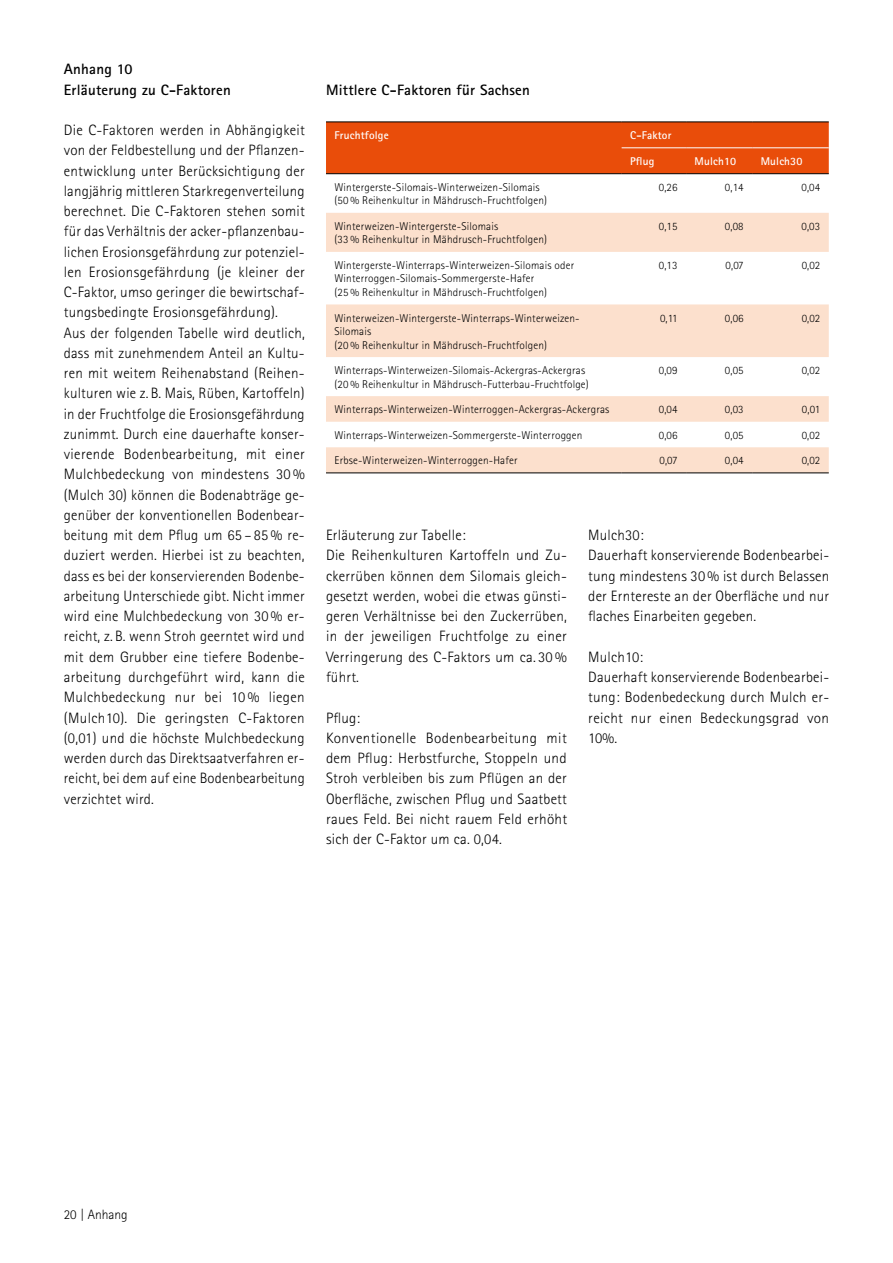
<style>
.page{position:relative;width:893px;height:1263px;background:#fff}
.page>*{position:absolute;margin:0;border:0;box-sizing:border-box;transform-origin:0 0}
.P-Fliesstext{font:300 15px/20.2px "Rotis Sans Serif";letter-spacing:.015em;color:#000;text-align:justify}
.t1{font:700 15px/20.2px "Rotis Sans Serif";letter-spacing:.015em;color:#000}
.t2{font:300 13.5px "Rotis Sans Serif";color:#000}
.TD-Tabellentext{font:300 11.25px/13.5px "Rotis Sans Serif";letter-spacing:.015em;color:#000}
.TH-Tabellenkopf{font:700 11.25px "Rotis Sans Serif";letter-spacing:.015em;color:#fff}
</style>
<div class="page">
<div style="left:326px;top:123px;width:503px;height:50px;background:#e94d0a"></div>
<svg style="left:326px;top:213px;width:503px;height:259px;fill:#fce0cd"></svg>
<hr style="left:326px;top:122px;width:296px;height:1px;background:#000">
<hr style="left:326px;top:173px;width:296px;height:1px;background:#000">
<hr style="left:622px;top:122px;width:64px;height:1px;background:#000">
<hr style="left:686px;top:122px;width:66px;height:1px;background:#000">
<hr style="left:752px;top:122px;width:77px;height:1px;background:#000">
<hr style="left:622px;top:147px;width:64px;height:1px;background:#fff">
<hr style="left:686px;top:147px;width:66px;height:1px;background:#fff">
<hr style="left:752px;top:147px;width:77px;height:1px;background:#fff">
<hr style="left:622px;top:173px;width:64px;height:1px;background:#000">
<hr style="left:686px;top:173px;width:66px;height:1px;background:#000">
<hr style="left:752px;top:173px;width:77px;height:1px;background:#000">
<hr style="left:326px;top:472px;width:296px;height:1px;background:#000">
<hr style="left:622px;top:472px;width:64px;height:1px;background:#000">
<hr style="left:686px;top:472px;width:66px;height:1px;background:#000">
<hr style="left:752px;top:472px;width:77px;height:1px;background:#000">
<h3 class="t1" style="left:64px;top:59px;width:169px">Anhang 10<br>Erläuterung zu C-Faktoren</h3>
<p class="P-Fliesstext" style="left:64px;top:120px;width:243px">Die C-Faktoren werden in Abhängigkeit von der Feldbestellung und der Pflanzen&shy;entwicklung unter Berücksichtigung der langjährig mittleren Starkregenverteilung berechnet. Die C-Faktoren stehen somit für das Verhältnis der acker-pflanzenbau&shy;lichen Erosionsgefährdung zur potenziel&shy;len Erosionsgefährdung (je kleiner der C-Faktor, umso geringer die bewirtschaf&shy;tungsbedingte Erosionsgefährdung).</p>
<p class="P-Fliesstext" style="left:64px;top:322px;width:243px;text-align:left">Aus der folgenden Tabelle wird deutlich, dass mit zunehmendem Anteil an Kultu&shy;ren mit weitem Reihenabstand (Reihen&shy;kulturen wie z. B. Mais, Rüben, Kartoffeln) in der Fruchtfolge die Erosionsgefährdung zunimmt. Durch eine dauerhafte konser&shy;vierende Bodenbearbeitung, mit einer Mulchbedeckung von mindestens 30 % (Mulch 30) können die Bodenabträge ge&shy;genüber der konventionellen Bodenbear&shy;beitung mit dem Pflug um 65 – 85 % re&shy;duziert werden. Hierbei ist zu beachten, dass es bei der konservierenden Bodenbe&shy;arbeitung Unterschiede gibt. Nicht immer wird eine Mulchbedeckung von 30% er&shy;reicht, z. B. wenn Stroh geerntet wird und mit dem Grubber eine tiefere Bodenbe&shy;arbeitung durchgeführt wird, kann die Mulchbedeckung nur bei 10 % liegen (Mulch10). Die geringsten C-Faktoren (0,01) und die höchste Mulchbedeckung werden durch das Direktsaatverfahren er&shy;reicht, bei dem auf eine Bodenbearbeitung verzichtet wird.</p>
<h3 class="t1" style="left:326px;top:79px;width:205px">Mittlere C-Faktoren für Sachsen</h3>
<p class="TH-Tabellenkopf" style="left:334px;top:128px;width:56px">Fruchtfolge</p>
<p class="TH-Tabellenkopf" style="left:630px;top:128px;width:43px">C-Faktor</p>
<p class="TH-Tabellenkopf" style="left:630px;top:154px;width:26px">Pflug</p>
<p class="TH-Tabellenkopf" style="left:695px;top:154px;width:43px">Mulch10</p>
<p class="TH-Tabellenkopf" style="left:761px;top:154px;width:43px">Mulch30</p>
<p class="TD-Tabellentext" style="left:334px;top:180px;width:214px">Wintergerste-Silomais-Winterweizen-Silomais (50% Reihenkultur in Mähdrusch-Fruchtfolgen)</p>
<p class="TD-Tabellentext" style="left:659px;top:180px;width:20px">0,26</p>
<p class="TD-Tabellentext" style="left:725px;top:180px;width:20px">0,14</p>
<p class="TD-Tabellentext" style="left:801px;top:180px;width:20px">0,04</p>
<p class="TD-Tabellentext" style="left:334px;top:219px;width:214px">Winterweizen-Wintergerste-Silomais<br>(33% Reihenkultur in Mähdrusch-Fruchtfolgen)</p>
<p class="TD-Tabellentext" style="left:659px;top:219px;width:20px">0,15</p>
<p class="TD-Tabellentext" style="left:725px;top:219px;width:20px">0,08</p>
<p class="TD-Tabellentext" style="left:801px;top:219px;width:20px">0,03</p>
<p class="TD-Tabellentext" style="left:334px;top:258px;width:241px">Wintergerste-Winterraps-Winterweizen-Silomais oder<br>Winterroggen-Silomais-Sommergerste-Hafer<br>(25% Reihenkultur in Mähdrusch-Fruchtfolgen)</p>
<p class="TD-Tabellentext" style="left:659px;top:258px;width:20px">0,13</p>
<p class="TD-Tabellentext" style="left:725px;top:258px;width:20px">0,07</p>
<p class="TD-Tabellentext" style="left:802px;top:258px;width:20px">0,02</p>
<p class="TD-Tabellentext" style="left:334px;top:311px;width:247px">Winterweizen-Wintergerste-Winterraps-Winterweizen-<br>Silomais<br>(20% Reihenkultur in Mähdrusch-Fruchtfolgen)</p>
<p class="TD-Tabellentext" style="left:660px;top:311px;width:19px">0,11</p>
<p class="TD-Tabellentext" style="left:725px;top:311px;width:20px">0,06</p>
<p class="TD-Tabellentext" style="left:802px;top:311px;width:20px">0,02</p>
<p class="TD-Tabellentext" style="left:334px;top:364px;width:256px">Winterraps-Winterweizen-Silomais-Ackergras-Ackergras (20% Reihenkultur in Mähdrusch-Futterbau-Fruchtfolge)</p>
<p class="TD-Tabellentext" style="left:659px;top:364px;width:20px">0,09</p>
<p class="TD-Tabellentext" style="left:725px;top:364px;width:20px">0,05</p>
<p class="TD-Tabellentext" style="left:802px;top:364px;width:20px">0,02</p>
<p class="TD-Tabellentext" style="left:334px;top:403px;width:276px">Winterraps-Winterweizen-Winterroggen-Ackergras-Ackergras</p>
<p class="TD-Tabellentext" style="left:659px;top:403px;width:20px">0,04</p>
<p class="TD-Tabellentext" style="left:725px;top:403px;width:20px">0,03</p>
<p class="TD-Tabellentext" style="left:802px;top:403px;width:20px">0,01</p>
<p class="TD-Tabellentext" style="left:334px;top:428px;width:249px">Winterraps-Winterweizen-Sommergerste-Winterroggen</p>
<p class="TD-Tabellentext" style="left:659px;top:428px;width:20px">0,06</p>
<p class="TD-Tabellentext" style="left:725px;top:428px;width:20px">0,05</p>
<p class="TD-Tabellentext" style="left:802px;top:428px;width:20px">0,02</p>
<p class="TD-Tabellentext" style="left:334px;top:454px;width:185px">Erbse-Winterweizen-Winterroggen-Hafer</p>
<p class="TD-Tabellentext" style="left:659px;top:454px;width:20px">0,07</p>
<p class="TD-Tabellentext" style="left:725px;top:454px;width:20px">0,04</p>
<p class="TD-Tabellentext" style="left:802px;top:454px;width:20px">0,02</p>
<p class="P-Fliesstext" style="left:326px;top:525px;width:141px">Erläuterung zur Tabelle:</p>
<p class="P-Fliesstext" style="left:326px;top:545px;width:242px">Die Reihenkulturen Kartoffeln und Zu&shy;ckerrüben können dem Silomais gleich&shy;gesetzt werden, wobei die etwas günsti&shy;geren Verhältnisse bei den Zuckerrüben, in der jeweiligen Fruchtfolge zu einer Verringerung des C-Faktors um ca. 30 % führt.</p>
<p class="P-Fliesstext" style="left:326px;top:707px;width:36px">Pflug:</p>
<p class="P-Fliesstext" style="left:326px;top:727px;width:243px">Konventionelle Bodenbearbeitung mit dem Pflug: Herbstfurche, Stoppeln und Stroh verbleiben bis zum Pflügen an der Oberfläche, zwischen Pflug und Saatbett raues Feld. Bei nicht rauem Feld erhöht sich der C-Faktor um ca. 0,04.</p>
<p class="P-Fliesstext" style="left:588px;top:525px;width:57px">Mulch30:</p>
<p class="P-Fliesstext" style="left:588px;top:545px;width:242px">Dauerhaft konservierende Bodenbearbei&shy;tung mindestens 30% ist durch Belassen der Erntereste an der Oberfläche und nur flaches Einarbeiten gegeben.</p>
<p class="P-Fliesstext" style="left:588px;top:646px;width:56px">Mulch10:</p>
<p class="P-Fliesstext" style="left:588px;top:667px;width:242px">Dauerhaft konservierende Bodenbearbei&shy;tung: Bodenbedeckung durch Mulch er&shy;reicht nur einen Bedeckungsgrad von 10%.</p>
<p class="t2" style="left:64px;top:1206px;width:65px">20 | Anhang</p>
</div>
